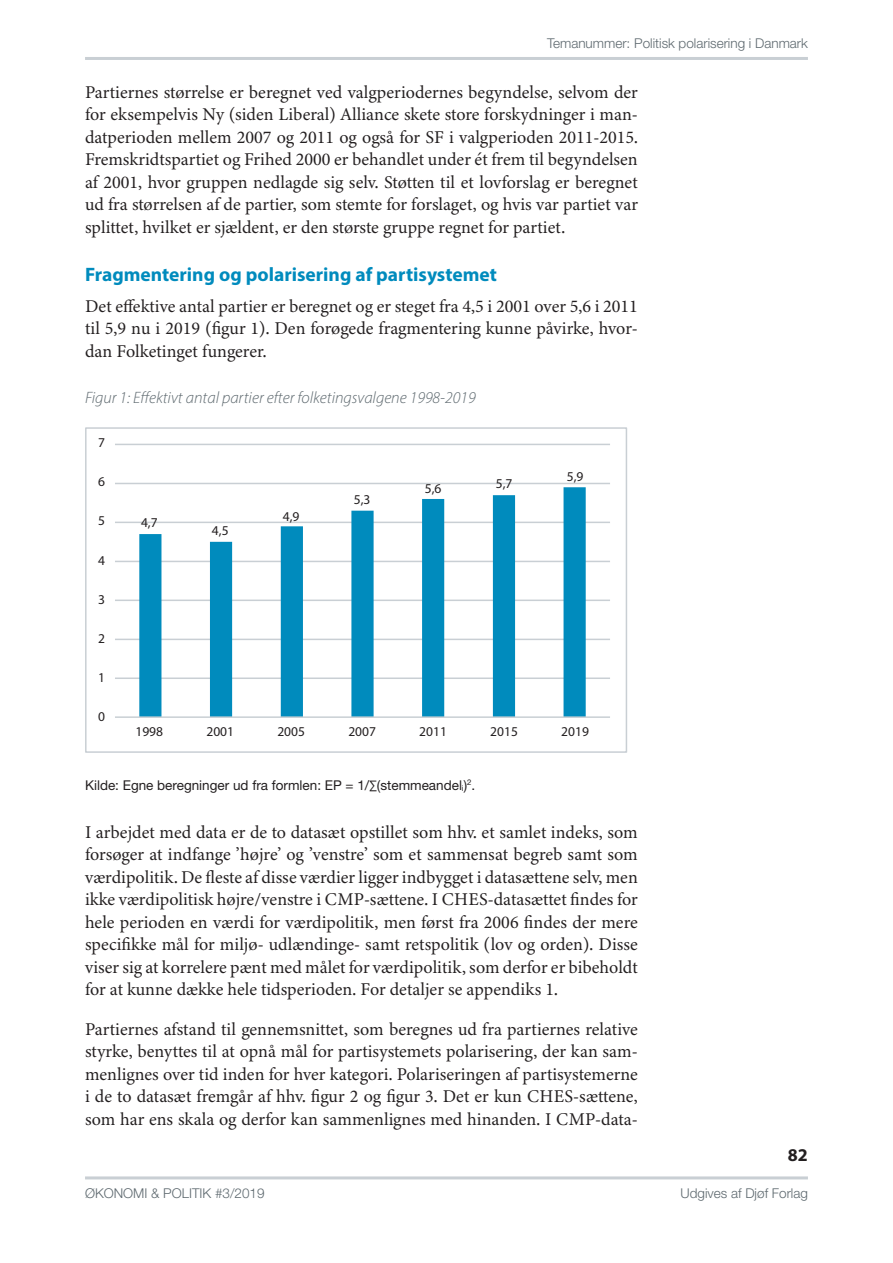
<style>
.page{position:relative;width:893px;height:1263px;background:#fff}
.page>*{position:absolute;margin:0;border:0;box-sizing:border-box;transform-origin:0 0}
.t1{font:700 19.5px "Myriad Pro";color:#008bbd}
.t2{font:18px/22.5px "Minion 3";color:#231f20;text-align:justify}
.t3{font:700 18px "Myriad Pro";color:#231f20}
.t4{font:italic 300 16.5px "Myriad Pro";color:#5e696f}
.t5{font:300 13.5px "Helvetica Neue LT Std";color:#5e696f}
.t6{font:13.5px "Myriad Pro";color:#231f20}
.t7{font:13.5px "Helvetica Neue LT Std";color:#231f20}
</style>
<div class="page">
<hr style="left:85px;top:1176px;width:723px;height:3px;background:#c9cfd4">
<hr style="left:85px;top:57px;width:723px;height:3px;background:#c9cfd4">
<hr style="left:115px;top:444px;width:495px;height:1px;background:#c9cfd4">
<hr style="left:115px;top:483px;width:495px;height:1px;background:#c9cfd4">
<hr style="left:115px;top:522px;width:495px;height:1px;background:#c9cfd4">
<hr style="left:115px;top:561px;width:495px;height:1px;background:#c9cfd4">
<hr style="left:115px;top:599px;width:495px;height:2px;background:#c9cfd4">
<hr style="left:115px;top:639px;width:495px;height:1px;background:#c9cfd4">
<hr style="left:115px;top:677px;width:495px;height:2px;background:#c9cfd4">
<svg style="left:139px;top:487px;width:447px;height:229px"></svg>
<hr style="left:115px;top:716px;width:495px;height:2px;background:#c9cfd4">
<div style="left:85px;top:427px;width:542px;height:326px;border:2px solid #c9cfd4"></div>
<p class="t5" style="left:547px;top:35px;width:262px">Temanummer: Politisk polarisering i Danmark</p>
<p class="t2" style="left:85px;top:81px;width:554px">Partiernes størrelse er beregnet ved valgperiodernes begyndelse, selvom der for eksempelvis Ny (siden Liberal) Alliance skete store forskydninger i man&shy;datperioden mellem 2007 og 2011 og også for SF i valgperioden 2011-2015.<br>Fremskridtspartiet og Frihed 2000 er behandlet under ét frem til begyndelsen af 2001, hvor gruppen nedlagde sig selv. Støtten til et lovforslag er beregnet ud fra størrelsen af de partier, som stemte for forslaget, og hvis var partiet var splittet, hvilket er sjældent, er den største gruppe regnet for partiet.</p>
<p class="t1" style="left:85px;top:262px;width:413px">Fragmentering og polarisering af partisystemet</p>
<p class="t2" style="left:85px;top:295px;width:554px">Det effektive antal partier er beregnet og er steget fra 4,5 i 2001 over 5,6 i 2011 til 5,9 nu i 2019 (figur 1). Den forøgede fragmentering kunne påvirke, hvor&shy;dan Folketinget fungerer.</p>
<p class="t4" style="left:85px;top:388px;width:392px">Figur 1: Effektivt antal partier efter folketingsvalgene 1998-2019</p>
<p class="t6" style="left:98px;top:435px;width:8px">7</p>
<p class="t6" style="left:98px;top:474px;width:8px">6</p>
<p class="t6" style="left:98px;top:513px;width:8px">5</p>
<p class="t6" style="left:98px;top:552px;width:8px">4</p>
<p class="t6" style="left:98px;top:591px;width:8px">3</p>
<p class="t6" style="left:98px;top:630px;width:8px">2</p>
<p class="t6" style="left:98px;top:669px;width:8px">1</p>
<p class="t6" style="left:98px;top:708px;width:8px">0</p>
<p class="t6" style="left:141px;top:514px;width:18px">4,7</p>
<p class="t6" style="left:212px;top:523px;width:18px">4,5</p>
<p class="t6" style="left:283px;top:508px;width:18px">4,9</p>
<p class="t6" style="left:354px;top:491px;width:18px">5,3</p>
<p class="t6" style="left:425px;top:480px;width:18px">5,6</p>
<p class="t6" style="left:496px;top:476px;width:18px">5,7</p>
<p class="t6" style="left:567px;top:469px;width:18px">5,9</p>
<p class="t6" style="left:135px;top:723px;width:29px">1998</p>
<p class="t6" style="left:206px;top:723px;width:29px">2001</p>
<p class="t6" style="left:277px;top:723px;width:29px">2005</p>
<p class="t6" style="left:348px;top:723px;width:29px">2007</p>
<p class="t6" style="left:419px;top:723px;width:29px">2011</p>
<p class="t6" style="left:490px;top:723px;width:29px">2015</p>
<p class="t6" style="left:561px;top:723px;width:29px">2019</p>
<p class="t7" style="left:85px;top:777px;width:392px">Kilde: Egne beregninger ud fra formlen: EP = 1/∑(stemmeandel<sub>i</sub>)<sup>2</sup>.</p>
<p class="t2" style="left:85px;top:820px;width:554px">I arbejdet med data er de to datasæt opstillet som hhv. et samlet indeks, som forsøger at indfange ’højre’ og ’venstre’ som et sammensat begreb samt som værdipolitik. De fleste af disse værdier ligger indbygget i datasættene selv, men ikke værdipolitisk højre/venstre i CMP-sættene. I CHES-datasættet findes for hele perioden en værdi for værdipolitik, men først fra 2006 findes der mere specifikke mål for miljø- udlændinge- samt retspolitik (lov og orden). Disse viser sig at korrelere pænt med målet for værdipolitik, som derfor er bibeholdt for at kunne dække hele tidsperioden. For detaljer se appendiks 1.</p>
<p class="t2" style="left:85px;top:1017px;width:554px">Partiernes afstand til gennemsnittet, som beregnes ud fra partiernes relative styrke, benyttes til at opnå mål for partisystemets polarisering, der kan sam&shy;menlignes over tid inden for hver kategori. Polariseringen af partisystemerne i de to datasæt fremgår af hhv. figur 2 og figur 3. Det er kun CHES-sættene, som har ens skala og derfor kan sammenlignes med hinanden. I CMP-data-</p>
<p class="t3" style="left:788px;top:1143px;width:21px">82</p>
<p class="t5" style="left:85px;top:1185px;width:181px">ØKONOMI &amp; POLITIK #3/2019</p>
<p class="t5" style="left:681px;top:1185px;width:129px">Udgives af Djøf Forlag</p>
</div>
